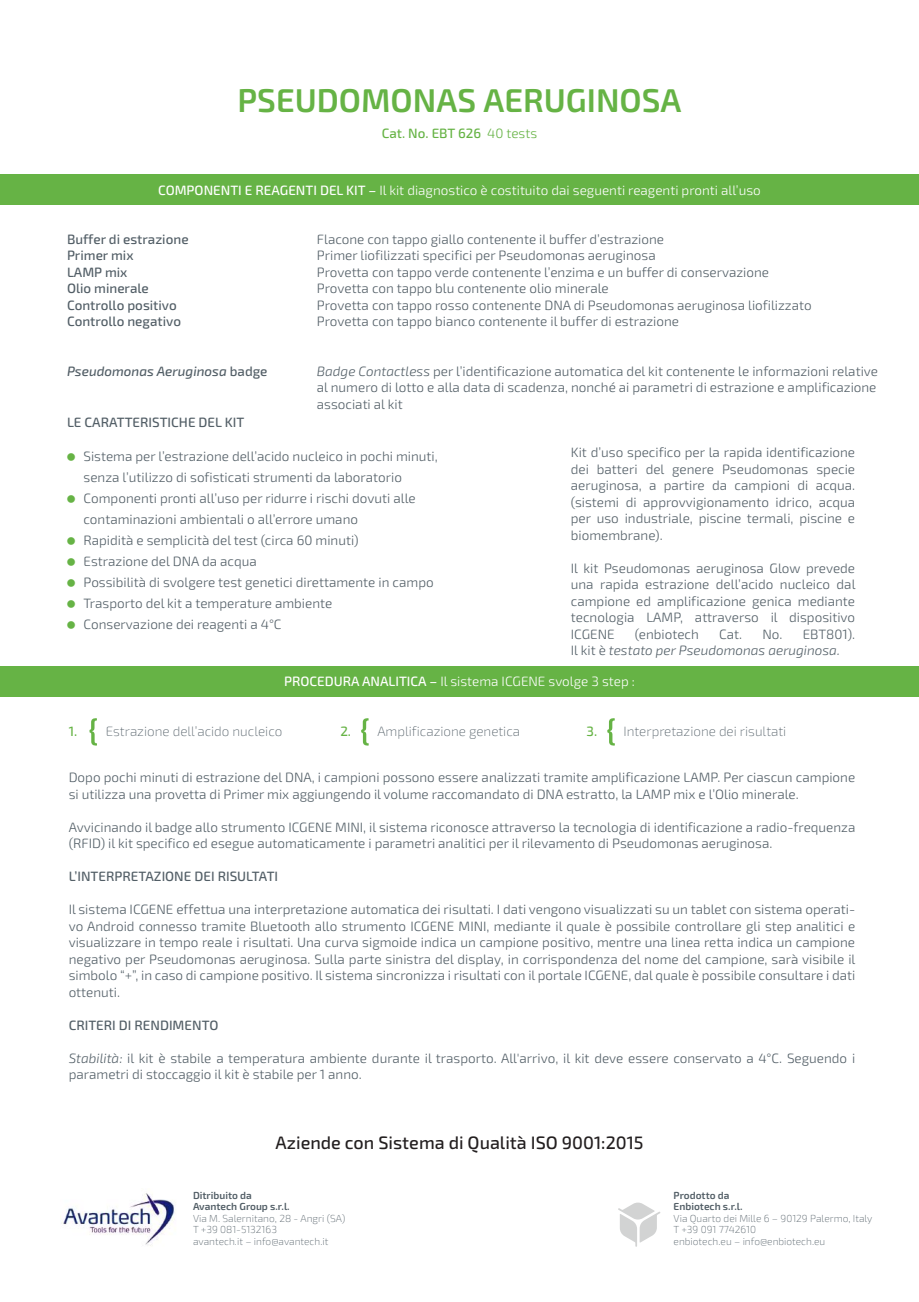
<style>
.page{position:relative;width:919px;height:1302px;background:#fff}
.page>*{position:absolute;margin:0;border:0;box-sizing:border-box;transform-origin:0 0}
.t1{font:600 33px "Exo 2";color:#66b345}
.t2{font:500 18px "Exo 2";color:#231f20}
.t3{font:300 13.5px/16.5px "Exo 2";color:#525e66}
.t4{font:500 13.5px/16.5px "Exo 2";color:#525e66}
.t5{font:300 13.5px "Exo 2";color:#fff}
.t6{font:200 13.5px "Exo 2";color:#525e66}
.t7{font:italic 300 13.5px/16.5px "Exo 2";color:#525e66}
.t8{font:italic 500 13.5px "Exo 2";color:#525e66}
.t9{font:500 13.5px "Exo 2";color:#66b345}
.t10{font:200 10.2px/11.4px "Exo 2";color:#525e66}
.t11{font:600 10.2px/11.6px "Exo 2";color:#525e66}
.s1{font-weight:300}
.s2{font-weight:500}
.s3{font-style:normal}
.s4{font-style:italic}
.s5{font-weight:500;color:#66b345}
</style>
<div class="page">
<svg style="left:618px;top:1202px;width:42px;height:44px"></svg>
<div style="left:0;top:666px;width:918px;height:30px;background:#66b345"></div>
<div style="left:0;top:174px;width:918px;height:31px;background:#66b345"></div>
<svg style="left:89px;top:718px;width:8px;height:27px"></svg>
<svg style="left:361px;top:718px;width:7px;height:27px"></svg>
<svg style="left:607px;top:718px;width:7px;height:27px"></svg>
<img style="left:60px;top:1193px;width:115px;height:53px">
<h1 class="t1" style="left:237px;top:81px;width:445px">PSEUDOMONAS AERUGINOSA</h1>
<p class="t9" style="left:382px;top:126px;width:157px">Cat. No. EBT 626 <span class="s1">40 tests</span></p>
<p class="t5" style="left:158px;top:182px;width:604px"><span class="s2">COMPONENTI E REAGENTI DEL KIT –</span> Il kit diagnostico è costituito dai seguenti reagenti pronti all’uso</p>
<p class="t4" style="left:67px;top:231px;width:123px">Buffer di estrazione<br>Primer mix<br>LAMP mix<br>Olio minerale<br>Controllo positivo<br>Controllo negativo</p>
<p class="t8" style="left:67px;top:363px;width:202px">Pseudomonas Aeruginosa <span class="s3">badge</span></p>
<p class="t3" style="left:317px;top:231px;width:496px">Flacone con tappo giallo contenente il buffer d’estrazione<br>Primer liofilizzati specifici per Pseudomonas aeruginosa<br>Provetta con tappo verde contenente l’enzima e un buffer di conservazione Provetta con tappo blu contenente olio minerale<br>Provetta con tappo rosso contenente DNA di Pseudomonas aeruginosa liofilizzato Provetta con tappo bianco contenente il buffer di estrazione</p>
<p class="t3" style="left:317px;top:363px;width:562px;text-align:justify"><span class="s4">Badge Contactless</span> per l’identificazione automatica del kit contenente le informazioni relative al numero di lotto e alla data di scadenza, nonché ai parametri di estrazione e amplificazione associati al kit</p>
<p class="t4" style="left:67px;top:414px;width:179px">LE CARATTERISTICHE DEL KIT</p>
<p class="t3" style="left:83px;top:445px;width:356px;line-height:21px">Sistema per l’estrazione dell’acido nucleico in pochi minuti, senza l’utilizzo di sofisticati strumenti da laboratorio Componenti pronti all’uso per ridurre i rischi dovuti alle contaminazioni ambientali o all’errore umano<br>Rapidità e semplicità del test (circa 60 minuti)<br>Estrazione del DNA da acqua<br>Possibilità di svolgere test genetici direttamente in campo Trasporto del kit a temperature ambiente<br>Conservazione dei reagenti a 4°C</p>
<p class="t3" style="left:571px;top:444px;width:286px;text-align:justify">Kit d’uso specifico per la rapida identificazione dei batteri del genere Pseudomonas specie aeruginosa, a partire da campioni di acqua. (sistemi di approvvigionamento idrico, acqua per uso industriale, piscine termali, piscine e biomembrane).</p>
<p class="t3" style="left:571px;top:560px;width:286px;text-align:justify">Il kit Pseudomonas aeruginosa Glow prevede una rapida estrazione dell’acido nucleico dal campione ed amplificazione genica mediante tecnologia LAMP, attraverso il dispositivo ICGENE</p>
<p class="t7" style="left:571px;top:626px;width:286px;text-indent:191px"><span class="s3">No. EBT801).<br>Il kit è</span> testato per Pseudomonas aeruginosa.</p>
<p class="t3" style="left:635px;top:626px;width:66px">(enbiotech</p>
<p class="t3" style="left:719px;top:626px;width:24px">Cat.</p>
<p class="t5" style="left:284px;top:673px;width:352px"><span class="s2">PROCEDURA ANALITICA –</span> Il sistema ICGENE svolge 3 step :</p>
<p class="t6" style="left:69px;top:723px;width:215px"><span class="s5">1.</span> Estrazione dell’acido nucleico</p>
<p class="t6" style="left:340px;top:723px;width:181px"><span class="s5">2.</span> Amplificazione genetica</p>
<p class="t6" style="left:586px;top:723px;width:201px"><span class="s5">3.</span> Interpretazione dei risultati</p>
<p class="t3" style="left:69px;top:769px;width:788px">Dopo pochi minuti di estrazione del DNA, i campioni possono essere analizzati tramite amplificazione LAMP. Per ciascun campione si utilizza una provetta di Primer mix aggiungendo il volume raccomandato di DNA estratto, la LAMP mix e l’Olio minerale.</p>
<p class="t3" style="left:69px;top:818px;width:788px">Avvicinando il badge allo strumento ICGENE MINI, il sistema riconosce attraverso la tecnologia di identificazione a radio-frequenza (RFID) il kit specifico ed esegue automaticamente i parametri analitici per il rilevamento di Pseudomonas aeruginosa.</p>
<p class="t4" style="left:69px;top:868px;width:211px">L’INTERPRETAZIONE DEI RISULTATI</p>
<p class="t3" style="left:69px;top:901px;width:788px;text-align:justify">Il sistema ICGENE effettua una interpretazione automatica dei risultati. I dati vengono visualizzati su un tablet con sistema operati&shy;vo Android connesso tramite Bluetooth allo strumento ICGENE MINI, mediante il quale è possibile controllare gli step analitici e visualizzare in tempo reale i risultati. Una curva sigmoide indica un campione positivo, mentre una linea retta indica un campione negativo per Pseudomonas aeruginosa. Sulla parte sinistra del display, in corrispondenza del nome del campione, sarà visibile il simbolo “+”, in caso di campione positivo. Il sistema sincronizza i risultati con il portale ICGENE, dal quale è possibile consultare i dati ottenuti.</p>
<p class="t4" style="left:69px;top:1016px;width:151px">CRITERI DI RENDIMENTO</p>
<p class="t3" style="left:69px;top:1049px;width:788px"><span class="s4">Stabilità:</span> il kit è stabile a temperatura ambiente durante il trasporto. All'arrivo, il kit deve essere conservato a 4°C. Seguendo i parametri di stoccaggio il kit è stabile per 1 anno.</p>
<h2 class="t2" style="left:275px;top:1132px;width:369px">Aziende con Sistema di Qualità ISO 9001:2015</h2>
<p class="t11" style="left:193px;top:1189px;width:98px">Ditribuito da<br>Avantech Group s.r.l.</p>
<p class="t10" style="left:193px;top:1212px;width:154px">Via M. Salernitano, 28 - Angri (SA)<br>T +39 081-5132163<br>avantech.it – info@avantech.it</p>
<p class="t11" style="left:673px;top:1189px;width:70px">Prodotto da<br>Enbiotech s.r.l.</p>
<p class="t10" style="left:673px;top:1212px;width:200px">Via Quarto dei Mille 6 – 90129 Palermo, Italy<br>T +39 091 7742610<br>enbiotech.eu – info@enbiotech.eu</p>
</div>
